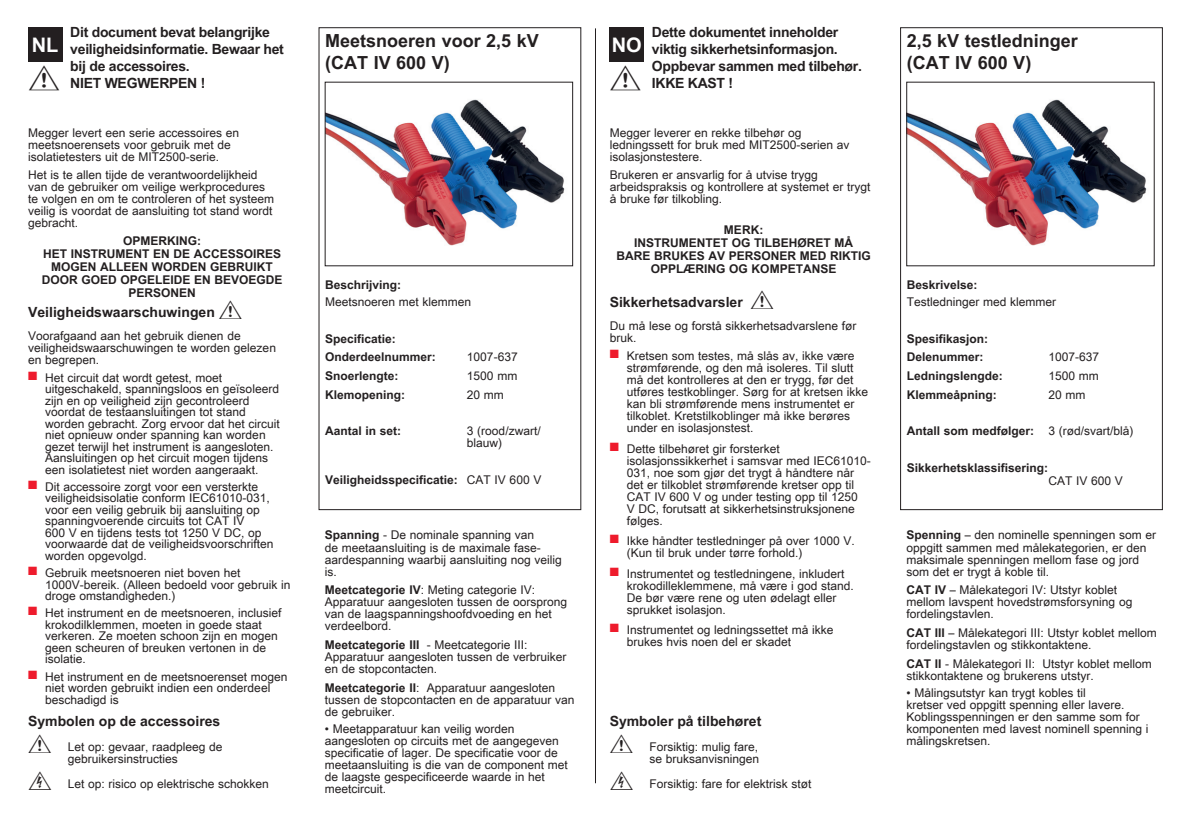
<style>
.page{position:relative;width:1191px;height:840px;background:#fff}
.page>*{position:absolute;margin:0;border:0;box-sizing:border-box;transform-origin:0 0}
.t1{font:700 20px "Arial Unicode MS";color:#fff}
.t2{font:700 18px/21.6px "Arial Unicode MS";color:#231f20}
.t3{font:700 14px/16.8px "Arial Unicode MS";letter-spacing:-.02em;color:#231f20}
.t4{font:700 14px "Arial Unicode MS";color:#231f20}
.t5{font:12px/12px "Arial Unicode MS";color:#231f20}
.t6{font:700 12px/13px "Arial Unicode MS";color:#231f20}
.s1{font-weight:400}
.s2{font-weight:700}
</style>
<div class="page">
<hr style="left:595px;top:28px;width:1px;height:754px;background:#231f20">
<div style="left:318px;top:27px;width:263px;height:483px;border:1px solid #231f20"></div>
<img style="left:327px;top:95px;width:247px;height:156px">
<div style="left:28px;top:27px;width:34px;height:34px;background:#231f20"></div>
<div style="left:900px;top:27px;width:262px;height:483px;border:1px solid #231f20"></div>
<img style="left:908px;top:95px;width:247px;height:156px">
<div style="left:609px;top:27px;width:34px;height:34px;background:#231f20"></div>
<h1 class="t1" style="left:32px;top:30px;width:28px">NL</h1>
<p class="t3" style="left:70px;top:25px;width:215px">Dit document bevat belangrijke veiligheidsinformatie. Bewaar het bij de accessoires.<br>NIET WEGWERPEN !</p>
<p class="t5" style="left:28px;top:126px;width:213px">Megger levert een serie accessoires en meetsnoerensets voor gebruik met de isolatietesters uit de MIT2500-serie.</p>
<p class="t5" style="left:28px;top:168px;width:248px">Het is te allen tijde de verantwoordelijkheid van de gebruiker om veilige werkprocedures te volgen en om te controleren of het systeem veilig is voordat de aansluiting tot stand wordt gebracht.</p>
<p class="t6" style="left:42px;top:235px;width:242px;text-align:center">OPMERKING:<br>HET INSTRUMENT EN DE ACCESSOIRES<br>MOGEN ALLEEN WORDEN GEBRUIKT<br>DOOR GOED OPGELEIDE EN BEVOEGDE<br>PERSONEN</p>
<p class="t4" style="left:28px;top:302px;width:188px">Veiligheidswaarschuwingen</p>
<p class="t5" style="left:28px;top:330px;width:249px">Voorafgaand aan het gebruik dienen de veiligheidswaarschuwingen te worden gelezen en begrepen.</p>
<p class="t5" style="left:45px;top:371px;width:236px;line-height:11.4px;text-indent:-17px"><sup>■</sup> Het circuit dat wordt getest, moet uitgeschakeld, spanningsloos en geïsoleerd zijn en op veiligheid zijn gecontroleerd voordat de testaansluitingen tot stand worden gebracht. Zorg ervoor dat het circuit niet opnieuw onder spanning kan worden gezet terwijl het instrument is aangesloten.<br>Aansluitingen op het circuit mogen tijdens een isolatietest niet worden aangeraakt.</p>
<p class="t5" style="left:45px;top:480px;width:230px;line-height:11.4px;text-indent:-17px"><sup>■</sup> Dit accessoire zorgt voor een versterkte veiligheidsisolatie conform IEC61010-031, voor een veilig gebruik bij aansluiting op spanningvoerende circuits tot CAT IV<br>600 V en tijdens tests tot 1250 V DC, op voorwaarde dat de veiligheidsvoorschriften worden opgevolgd.</p>
<p class="t5" style="left:45px;top:566px;width:247px;line-height:11.4px;text-indent:-17px"><sup>■</sup> Gebruik meetsnoeren niet boven het<br>1000V-bereik. (Alleen bedoeld voor gebruik in droge omstandigheden.)</p>
<p class="t5" style="left:45px;top:606px;width:238px;line-height:11.4px;text-indent:-17px"><sup>■</sup> Het instrument en de meetsnoeren, inclusief krokodilklemmen, moeten in goede staat verkeren. Ze moeten schoon zijn en mogen geen scheuren of breuken vertonen in de isolatie.</p>
<p class="t5" style="left:45px;top:670px;width:244px;line-height:11.4px;text-indent:-17px"><sup>■</sup> Het instrument en de meetsnoerenset mogen niet worden gebruikt indien een onderdeel beschadigd is</p>
<p class="t4" style="left:28px;top:709px;width:194px">Symbolen op de accessoires</p>
<p class="t5" style="left:68px;top:740px;width:156px">Let op: gevaar, raadpleeg de gebruikersinstructies</p>
<p class="t5" style="left:68px;top:777px;width:203px">Let op: risico op elektrische schokken</p>
<h2 class="t2" style="left:325px;top:30px;width:215px">Meetsnoeren voor 2,5 kV (CAT IV 600 V)</h2>
<p class="t6" style="left:325px;top:278px;width:78px">Beschrijving:</p>
<p class="t5" style="left:325px;top:296px;width:148px">Meetsnoeren met klemmen</p>
<p class="t6" style="left:325px;top:329px;width:112px;line-height:18.6px">Specificatie:<br>Onderdeelnummer:</p>
<p class="t5" style="left:467px;top:351px;width:52px">1007-637</p>
<p class="t6" style="left:325px;top:369px;width:75px">Snoerlengte:</p>
<p class="t5" style="left:467px;top:369px;width:52px">1500 mm</p>
<p class="t6" style="left:325px;top:388px;width:82px">Klemopening:</p>
<p class="t5" style="left:467px;top:388px;width:39px">20 mm</p>
<p class="t6" style="left:325px;top:424px;width:78px">Aantal in set:</p>
<p class="t5" style="left:467px;top:424px;width:75px">3 (rood/zwart/ blauw)</p>
<p class="t6" style="left:325px;top:473px;width:218px">Veiligheidsspecificatie: <span class="s1">CAT IV 600 V</span></p>
<p class="t5" style="left:325px;top:528px;width:238px"><span class="s2">Spanning</span> - De nominale spanning van<br>de meetaansluiting is de maximale fase&shy;aardespanning waarbij aansluiting nog veilig is.</p>
<p class="t5" style="left:325px;top:583px;width:244px"><span class="s2">Meetcategorie IV</span>: Meting categorie IV:<br>Apparatuur aangesloten tussen de oorsprong van de laagspanningshoofdvoeding en het verdeelbord.</p>
<p class="t5" style="left:325px;top:638px;width:243px"><span class="s2">Meetcategorie III</span> - Meetcategorie III:<br>Apparatuur aangesloten tussen de verbruiker en de stopcontacten.</p>
<p class="t5" style="left:325px;top:680px;width:251px"><span class="s2">Meetcategorie II</span>: Apparatuur aangesloten tussen de stopcontacten en de apparatuur van de gebruiker.</p>
<p class="t5" style="left:325px;top:722px;width:244px">• Meetapparatuur kan veilig worden aangesloten op circuits met de aangegeven specificatie of lager. De specificatie voor de meetaansluiting is die van de component met de laagste gespecificeerde waarde in het meetcircuit.</p>
<h1 class="t1" style="left:611px;top:30px;width:31px">NO</h1>
<p class="t3" style="left:652px;top:25px;width:211px">Dette dokumentet inneholder viktig sikkerhetsinformasjon.<br>Oppbevar sammen med tilbehør.<br>IKKE KAST !</p>
<p class="t5" style="left:609px;top:126px;width:241px">Megger leverer en rekke tilbehør og ledningssett for bruk med MIT2500-serien av isolasjonstestere.</p>
<p class="t5" style="left:609px;top:168px;width:262px">Brukeren er ansvarlig for å utvise trygg arbeidspraksis og kontrollere at systemet er trygt å bruke før tilkobling.</p>
<p class="t6" style="left:616px;top:224px;width:256px;text-align:center">MERK:<br>INSTRUMENTET OG TILBEHØRET MÅ<br>BARE BRUKES AV PERSONER MED RIKTIG<br>OPPLÆRING OG KOMPETANSE</p>
<p class="t4" style="left:609px;top:292px;width:135px">Sikkerhetsadvarsler</p>
<p class="t5" style="left:609px;top:320px;width:248px">Du må lese og forstå sikkerhetsadvarslene før bruk.</p>
<p class="t5" style="left:626px;top:349px;width:243px;text-indent:-17px"><sup>■</sup> Kretsen som testes, må slås av, ikke være strømførende, og den må isoleres. Til slutt må det kontrolleres at den er trygg, før det utføres testkoblinger. Sørg for at kretsen ikke kan bli strømførende mens instrumentet er tilkoblet. Kretstilkoblinger må ikke berøres under en isolasjonstest.</p>
<p class="t5" style="left:626px;top:442px;width:246px;text-indent:-17px"><sup>■</sup> Dette tilbehøret gir forsterket isolasjonssikkerhet i samsvar med IEC61010- 031, noe som gjør det trygt å håndtere når det er tilkoblet strømførende kretser opp til CAT IV 600 V og under testing opp til 1250<br>V DC, forutsatt at sikkerhetsinstruksjonene følges.</p>
<p class="t5" style="left:626px;top:534px;width:230px;text-indent:-17px"><sup>■</sup> Ikke håndter testledninger på over 1000 V. (Kun til bruk under tørre forhold.)</p>
<p class="t5" style="left:626px;top:567px;width:229px;text-indent:-17px"><sup>■</sup> Instrumentet og testledningene, inkludert krokodilleklemmene, må være i god stand.<br>De bør være rene og uten ødelagt eller sprukket isolasjon.</p>
<p class="t5" style="left:626px;top:623px;width:208px;text-indent:-17px"><sup>■</sup> Instrumentet og ledningssettet må ikke brukes hvis noen del er skadet</p>
<p class="t4" style="left:609px;top:709px;width:153px">Symboler på tilbehøret</p>
<p class="t5" style="left:649px;top:740px;width:111px">Forsiktig: mulig fare, se bruksanvisningen</p>
<p class="t5" style="left:649px;top:777px;width:164px">Forsiktig: fare for elektrisk støt</p>
<h2 class="t2" style="left:906px;top:30px;width:173px">2,5 kV testledninger (CAT IV 600 V)</h2>
<p class="t6" style="left:906px;top:278px;width:72px">Beskrivelse:</p>
<p class="t5" style="left:906px;top:296px;width:151px">Testledninger med klemmer</p>
<p class="t6" style="left:906px;top:329px;width:83px;line-height:18.6px">Spesifikasjon:<br>Delenummer:</p>
<p class="t5" style="left:1048px;top:351px;width:52px">1007-637</p>
<p class="t6" style="left:906px;top:369px;width:98px">Ledningslengde:</p>
<p class="t5" style="left:1048px;top:369px;width:52px">1500 mm</p>
<p class="t6" style="left:906px;top:388px;width:92px">Klemmeåpning:</p>
<p class="t5" style="left:1048px;top:388px;width:39px">20 mm</p>
<p class="t6" style="left:906px;top:424px;width:227px">Antall som medfølger: <span class="s1">3 (rød/svart/blå)</span></p>
<p class="t6" style="left:906px;top:461px;width:143px">Sikkerhetsklassifisering:</p>
<p class="t5" style="left:1048px;top:474px;width:76px">CAT IV 600 V</p>
<p class="t5" style="left:906px;top:528px;width:251px"><span class="s2">Spenning</span> – den nominelle spenningen som er oppgitt sammen med målekategorien, er den maksimale spenningen mellom fase og jord som det er trygt å koble til.</p>
<p class="t5" style="left:906px;top:583px;width:227px"><span class="s2">CAT IV</span> – Målekategori IV: Utstyr koblet mellom lavspent hovedstrømsforsyning og fordelingstavlen.</p>
<p class="t5" style="left:906px;top:626px;width:252px"><span class="s2">CAT III</span> – Målekategori III: Utstyr koblet mellom fordelingstavlen og stikkontaktene.</p>
<p class="t5" style="left:906px;top:656px;width:247px"><span class="s2">CAT II</span> - Målekategori II: Utstyr koblet mellom stikkontaktene og brukerens utstyr.</p>
<p class="t5" style="left:906px;top:686px;width:243px">• Målingsutstyr kan trygt kobles til<br>kretser ved oppgitt spenning eller lavere.<br>Koblingsspenningen er den samme som for komponenten med lavest nominell spenning i målingskretsen.</p>
</div>
